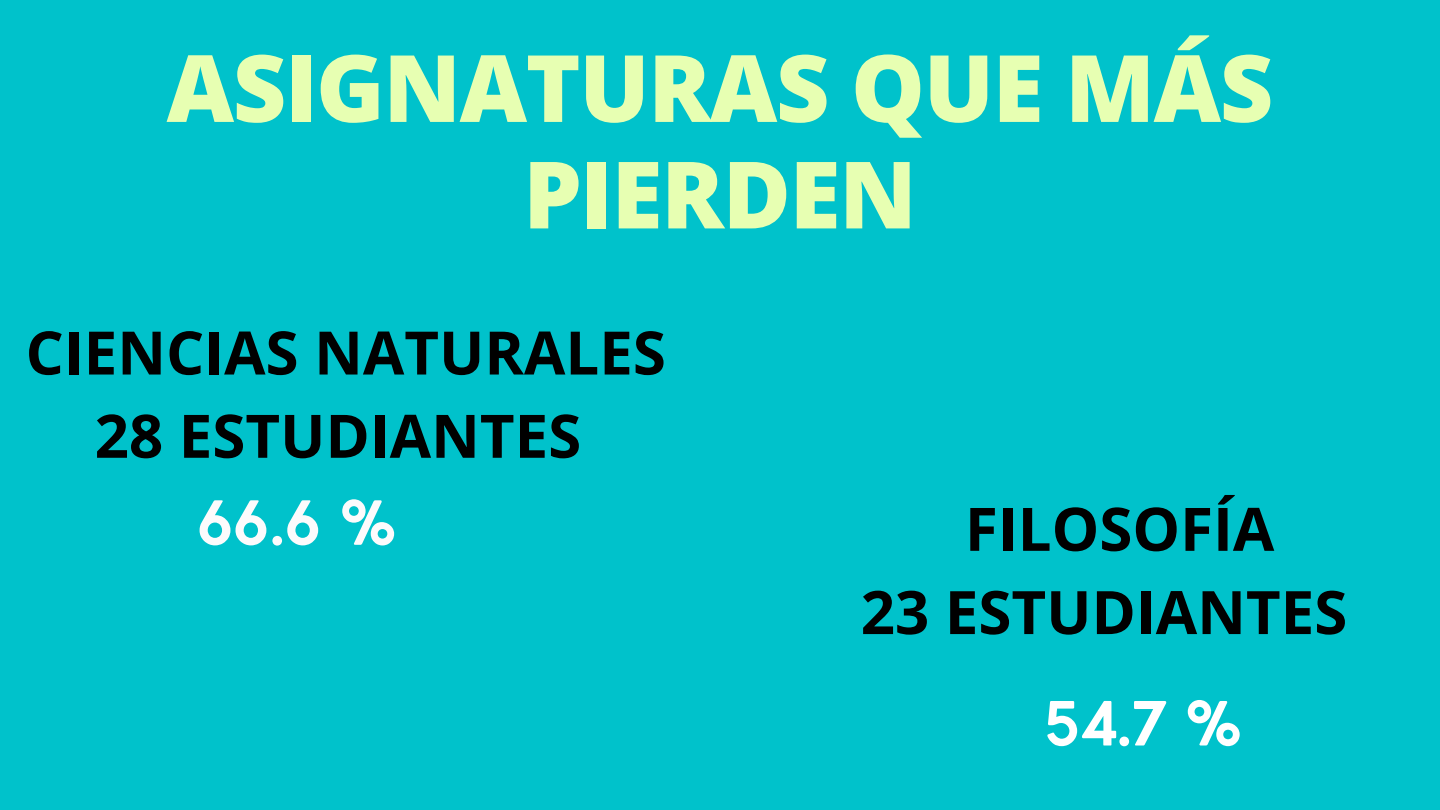
<style>
.page{position:relative;width:1440px;height:810px;background:#00c2cb}
.page>*{position:absolute;margin:0;border:0;box-sizing:border-box;transform-origin:0 0}
.t1{font:800 93px/106.5px "Open Sans";letter-spacing:-.015em;color:#e7ffb2;text-align:center}
.t2{font:700 60px/83.2px "Open Sans";color:#000;text-align:center}
.t3{font:700 60px "Coco Gothic";color:#fcfbfc}
.t4{font:700 60px "Coco Gothic";color:#fff}
</style>
<div class="page">
<h1 class="t1" style="left:167px;top:33px;width:1108px">ASIGNATURAS QUE MÁS<br>PIERDEN</h1>
<p class="t2" style="left:26px;top:310px;width:642px">CIENCIAS NATURALES<br>28 ESTUDIANTES</p>
<p class="t3" style="left:197px;top:500px;width:200px">66.6 %</p>
<p class="t2" style="left:861px;top:486px;width:488px">FILOSOFÍA<br>23 ESTUDIANTES</p>
<p class="t4" style="left:1044px;top:701px;width:198px">54.7 %</p>
</div>
